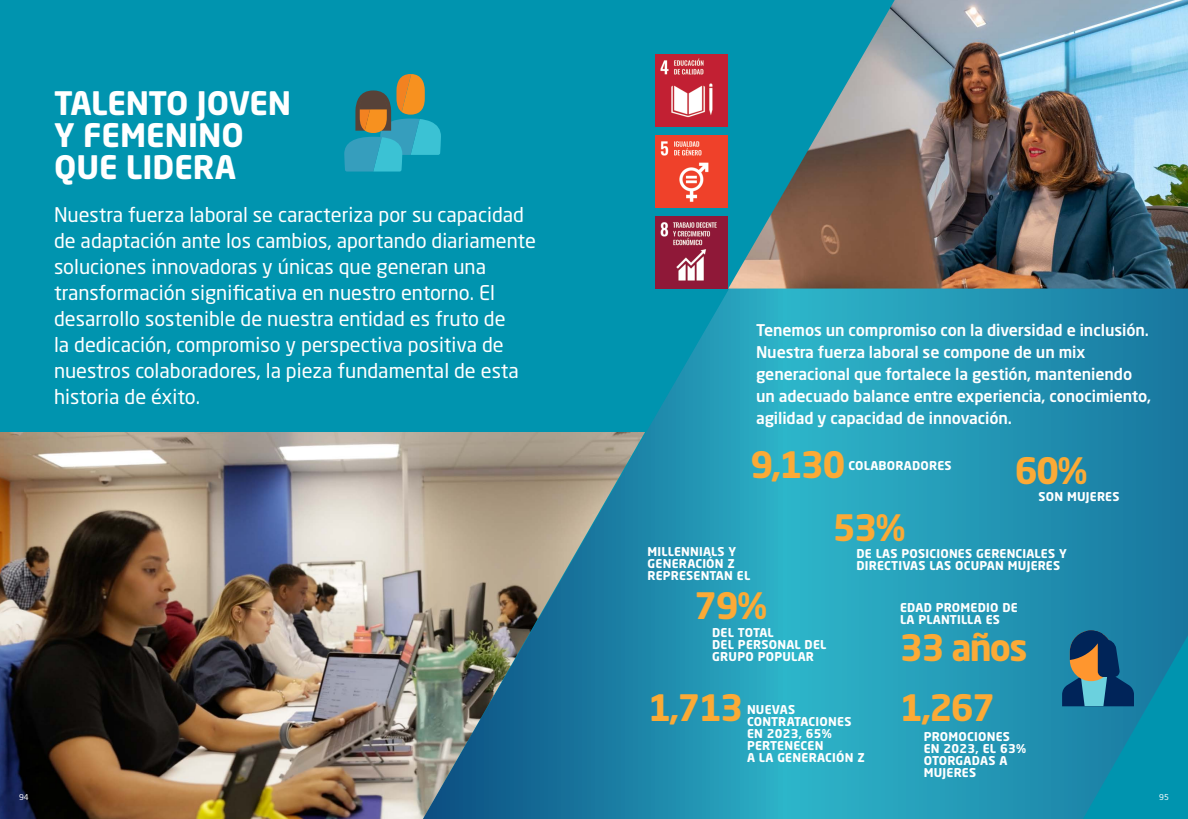
<style>
.page{position:relative;width:1188px;height:819px;background:#0094af}
.page>*{position:absolute;margin:0;border:0;box-sizing:border-box;transform-origin:0 0}
.t1{font:700 36px "Neo Sans Std";letter-spacing:-.05em;color:#fbaa36}
.t2{font:700 32px/32px "Neo Sans Std";color:#fff}
.t3{font:20px/26px "Neo Sans Std";color:#fff}
.t4{font:500 16px/22px "Neo Sans Std";letter-spacing:-.005em;color:#fff}
.t5{font:700 12px/12px "Neo Sans Std";letter-spacing:.02em;color:#fff}
.t6{font:8px "Neo Sans Std";color:#fff}
</style>
<div class="page">
<svg style="left:645px;top:54px;width:543px;height:765px;background:#2198b5"></svg>
<img style="left:728px;top:0;width:460px;height:289px">
<img style="left:0;top:432px;width:645px;height:387px">
<svg style="left:344px;top:74px;width:97px;height:98px"></svg>
<img style="left:656px;top:55px;width:72px;height:72px">
<img style="left:656px;top:136px;width:72px;height:72px">
<img style="left:656px;top:217px;width:72px;height:72px">
<svg style="left:1062px;top:630px;width:72px;height:76px;background:#336179"></svg>
<h2 class="t2" style="left:54px;top:87px;width:239px">TALENTO JOVEN<br>Y FEMENINO<br>QUE LIDERA</h2>
<p class="t3" style="left:54px;top:201px;width:484px">Nuestra fuerza laboral se caracteriza por su capacidad de adaptación ante los cambios, aportando diariamente soluciones innovadoras y únicas que generan una transformación significativa en nuestro entorno. El desarrollo sostenible de nuestra entidad es fruto de<br>la dedicación, compromiso y perspectiva positiva de nuestros colaboradores, la pieza fundamental de esta historia de éxito.</p>
<p class="t4" style="left:756px;top:318px;width:397px">Tenemos un compromiso con la diversidad e inclusión.<br>Nuestra fuerza laboral se compone de un mix generacional que fortalece la gestión, manteniendo un adecuado balance entre experiencia, conocimiento, agilidad y capacidad de innovación.</p>
<h1 class="t1" style="left:750px;top:441px;width:97px">9,130</h1>
<p class="t5" style="left:849px;top:460px;width:105px">COLABORADORES</p>
<h1 class="t1" style="left:1015px;top:448px;width:75px">60%</h1>
<p class="t5" style="left:1039px;top:490px;width:82px">SON MUJERES</p>
<p class="t5" style="left:648px;top:546px;width:104px">MILLENNIALS Y<br>GENERACIÓN Z<br>REPRESENTAN EL</p>
<h1 class="t1" style="left:694px;top:582px;width:75px">79%</h1>
<p class="t5" style="left:712px;top:626px;width:116px">DEL TOTAL<br>DEL PERSONAL DEL<br>GRUPO POPULAR</p>
<h1 class="t1" style="left:833px;top:505px;width:75px">53%</h1>
<p class="t5" style="left:857px;top:547px;width:212px">DE LAS POSICIONES GERENCIALES Y<br>DIRECTIVAS LAS OCUPAN MUJERES</p>
<p class="t5" style="left:900px;top:601px;width:119px">EDAD PROMEDIO DE<br>LA PLANTILLA ES</p>
<h1 class="t1" style="left:900px;top:624px;width:129px">33 años</h1>
<h1 class="t1" style="left:648px;top:685px;width:97px">1,713</h1>
<p class="t5" style="left:747px;top:703px;width:119px">NUEVAS<br>CONTRATACIONES<br>EN 2023, 65%<br>PERTENECEN<br>A LA GENERACIÓN Z</p>
<h1 class="t1" style="left:900px;top:685px;width:97px">1,267</h1>
<p class="t5" style="left:924px;top:730px;width:104px">PROMOCIONES<br>EN 2023, EL 63%<br>OTORGADAS A<br>MUJERES</p>
<p class="t6" style="left:19px;top:792px;width:11px">94</p>
<p class="t6" style="left:1159px;top:792px;width:11px">95</p>
</div>
